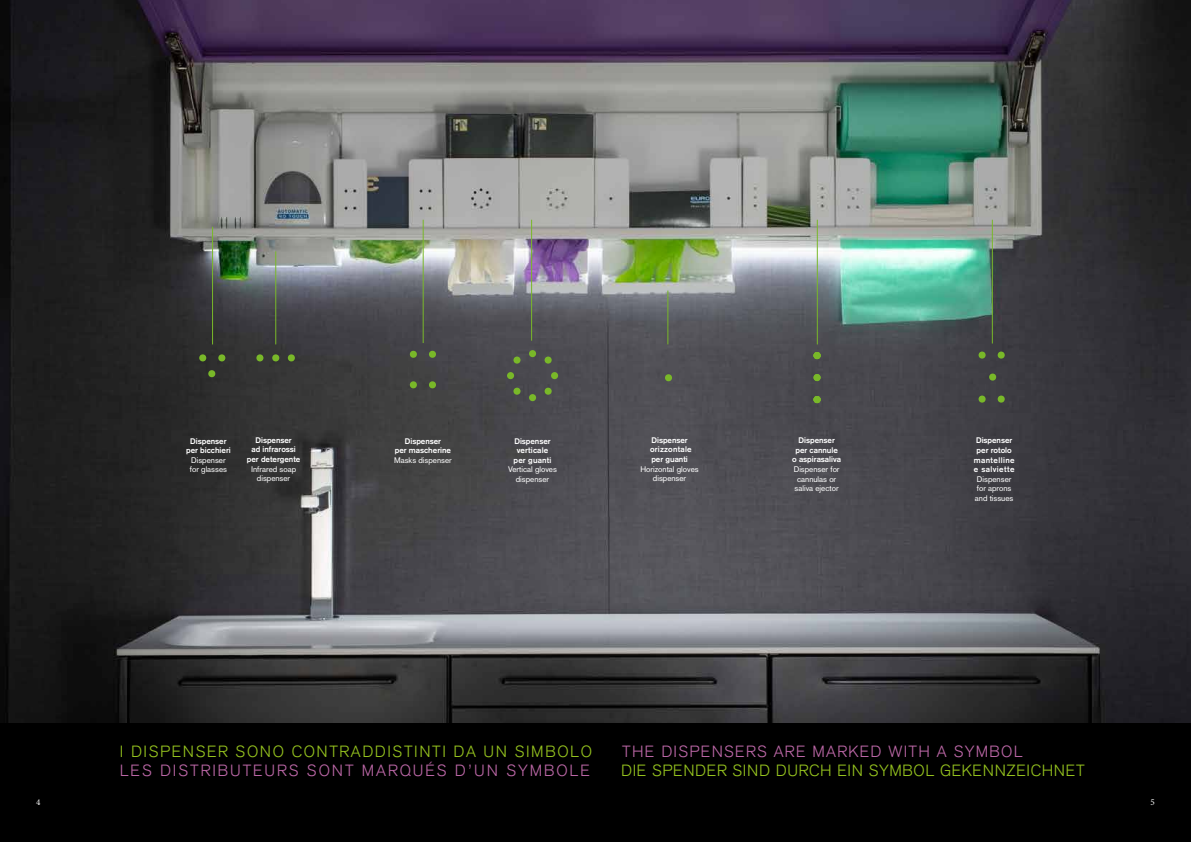
<style>
.page{position:relative;width:1191px;height:842px;background:#fff}
.page>*{position:absolute;margin:0;border:0;box-sizing:border-box;transform-origin:0 0}
.t1{font:300 16px "Akzidenz Grotesk";letter-spacing:.04em;color:#94c11e}
.t2{font:300 16px "Akzidenz Grotesk";letter-spacing:.1em;color:#94c11e}
.t3{font:300 16px "Akzidenz Grotesk";letter-spacing:.12em;color:#ba66a5}
.t4{font:300 16px "Akzidenz Grotesk";letter-spacing:.08em;color:#ba66a5}
.t5{font:9px "Minion Pro";color:#fff}
.t6{font:8px/9.6px "Akzidenz Grotesk";color:#fff;text-align:center}
.t7{font:700 8px/9.6px "Akzidenz Grotesk";color:#fff;text-align:center}
.t8{font:700 8px/9.6px "Akzidenz Grotesk";letter-spacing:.05em;color:#fff;text-align:center}
.t9{font:700 8px/9.6px "Akzidenz Grotesk";letter-spacing:.02em;color:#fff;text-align:center}
</style>
<div class="page">
<img style="left:0;top:0;width:1191px;height:723px">
<div style="left:0;top:723px;width:1191px;height:119px;background:#000"></div>
<svg style="left:664px;top:374px;width:8px;height:8px"></svg>
<div style="left:813px;top:352px;width:7px;height:7px;background:#79b829;border-radius:50%"></div>
<div style="left:813px;top:396px;width:7px;height:7px;background:#79b829;border-radius:50%"></div>
<div style="left:813px;top:374px;width:7px;height:7px;background:#79b829;border-radius:50%"></div>
<svg style="left:978px;top:351px;width:8px;height:8px"></svg>
<svg style="left:978px;top:395px;width:8px;height:8px"></svg>
<svg style="left:997px;top:351px;width:8px;height:8px"></svg>
<svg style="left:997px;top:395px;width:8px;height:8px"></svg>
<svg style="left:988px;top:373px;width:8px;height:8px"></svg>
<hr style="left:531px;top:220px;width:1px;height:121px;background:#79b829">
<div style="left:529px;top:350px;width:7px;height:7px;background:#79b829;border-radius:50%"></div>
<div style="left:529px;top:394px;width:7px;height:7px;background:#79b829;border-radius:50%"></div>
<div style="left:507px;top:372px;width:7px;height:7px;background:#79b829;border-radius:50%"></div>
<div style="left:551px;top:372px;width:7px;height:7px;background:#79b829;border-radius:50%"></div>
<svg style="left:513px;top:356px;width:8px;height:8px"></svg>
<svg style="left:544px;top:387px;width:8px;height:8px"></svg>
<svg style="left:513px;top:387px;width:8px;height:8px"></svg>
<svg style="left:544px;top:356px;width:8px;height:8px"></svg>
<hr style="left:667px;top:291px;width:1px;height:53px;background:#79b829">
<hr style="left:817px;top:220px;width:1px;height:124px;background:#79b829">
<hr style="left:992px;top:220px;width:1px;height:123px;background:#79b829">
<svg style="left:218px;top:354px;width:8px;height:8px"></svg>
<svg style="left:208px;top:370px;width:8px;height:8px"></svg>
<svg style="left:199px;top:354px;width:8px;height:8px"></svg>
<hr style="left:212px;top:227px;width:1px;height:117px;background:#79b829">
<hr style="left:275px;top:251px;width:1px;height:93px;background:#79b829">
<svg style="left:409px;top:350px;width:8px;height:8px"></svg>
<svg style="left:409px;top:381px;width:8px;height:8px"></svg>
<svg style="left:428px;top:350px;width:8px;height:8px"></svg>
<svg style="left:428px;top:381px;width:8px;height:8px"></svg>
<hr style="left:423px;top:220px;width:1px;height:123px;background:#79b829">
<svg style="left:272px;top:354px;width:8px;height:8px"></svg>
<svg style="left:256px;top:354px;width:8px;height:8px"></svg>
<svg style="left:287px;top:354px;width:8px;height:8px"></svg>
<p class="t7" style="left:186px;top:436px;width:46px">Dispenser per bicchieri</p>
<p class="t6" style="left:190px;top:455px;width:39px;text-align:left">Dispenser for glasses</p>
<p class="t7" style="left:247px;top:435px;width:55px">Dispenser<br>ad infrarossi per detergente</p>
<p class="t6" style="left:251px;top:464px;width:47px">Infrared soap dispenser</p>
<p class="t7" style="left:395px;top:436px;width:58px">Dispenser<br>per mascherine</p>
<p class="t6" style="left:394px;top:455px;width:59px">Masks dispenser</p>
<p class="t9" style="left:513px;top:436px;width:39px">Dispenser verticale per guanti</p>
<p class="t6" style="left:508px;top:465px;width:50px">Vertical gloves dispenser</p>
<p class="t7" style="left:650px;top:435px;width:43px;text-align:left">Dispenser orizzontale per guanti</p>
<p class="t6" style="left:640px;top:464px;width:60px">Horizontal gloves dispenser</p>
<p class="t7" style="left:792px;top:436px;width:50px">Dispenser per cannule o aspirasaliva</p>
<p class="t6" style="left:793px;top:464px;width:47px">Dispenser for cannulas or saliva ejector</p>
<p class="t8" style="left:973px;top:436px;width:42px">Dispenser per rotolo mantelline e salviette</p>
<p class="t6" style="left:975px;top:474px;width:40px;text-align:left">Dispenser for aprons and tissues</p>
<h1 class="t2" style="left:120px;top:742px;width:473px">I DISPENSER SONO CONTRADDISTINTI DA UN SIMBOLO</h1>
<h1 class="t4" style="left:622px;top:742px;width:402px">THE DISPENSERS ARE MARKED WITH A SYMBOL</h1>
<h1 class="t3" style="left:120px;top:761px;width:471px">LES DISTRIBUTEURS SONT MARQUÉS D’UN SYMBOLE</h1>
<h1 class="t1" style="left:621px;top:761px;width:465px">DIE SPENDER SIND DURCH EIN SYMBOL GEKENNZEICHNET</h1>
<p class="t5" style="left:36px;top:796px;width:6px">4</p>
<p class="t5" style="left:1150px;top:796px;width:6px">5</p>
</div>
